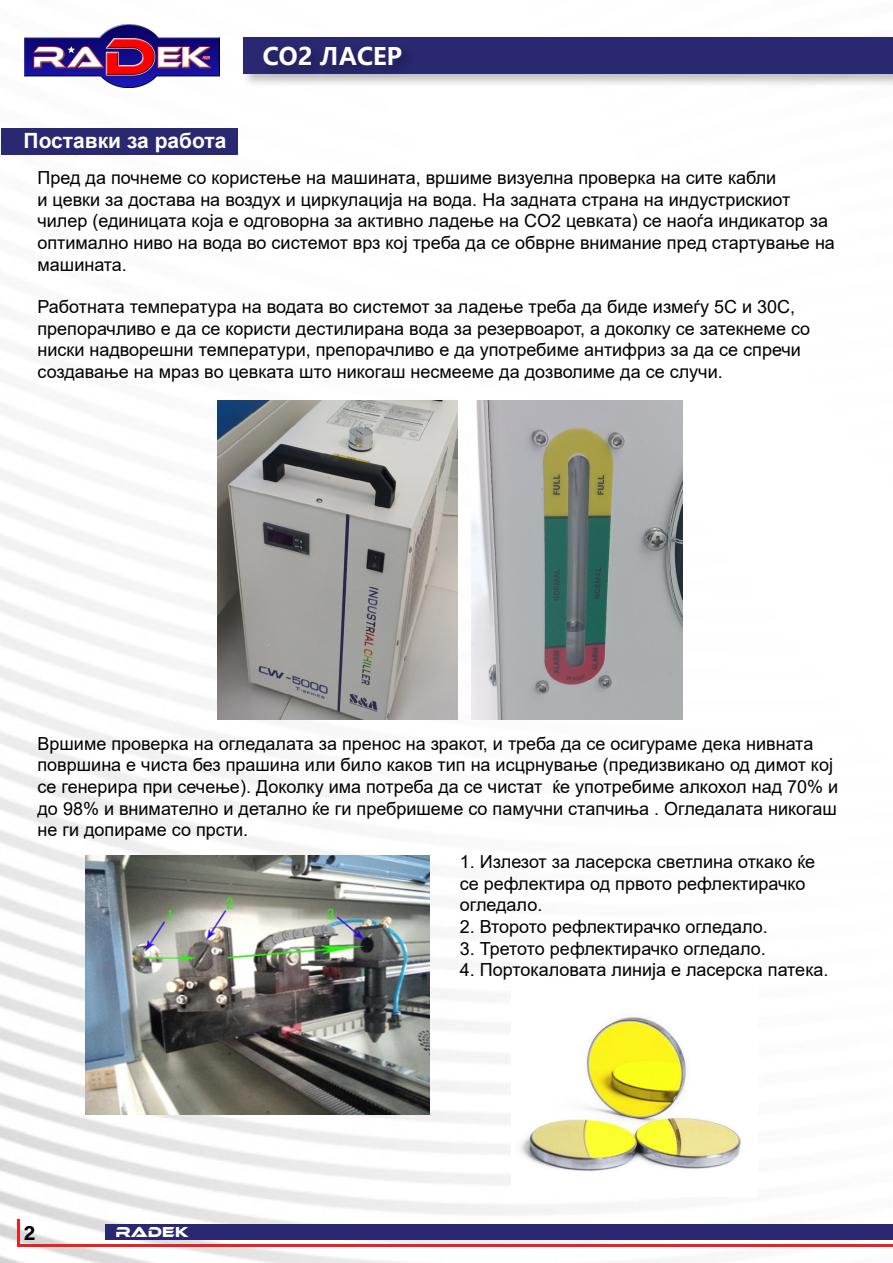
<style>
.page{position:relative;width:893px;height:1263px;background:#fff}
.page>*{position:absolute;margin:0;border:0;box-sizing:border-box;transform-origin:0 0}
.t1{font:700 24px "Microsoft Ya Hei UI";color:#fff}
.t2{font:700 21px "Arial";color:#fff}
.t3{font:21px "Acumin Variable Concept";color:#000}
.t4{font:18px/21.6px "Arial";color:#000}
.t5{font:15px "Ethnocentric Rg";color:#fff}
</style>
<div class="page">
<img style="left:0;top:37px;width:893px;height:1226px">
<div style="left:241px;top:35px;width:652px;height:53px;background:#000;opacity:.25"></div>
<div style="left:244px;top:37px;width:649px;height:37px;background:#292870"></div>
<img style="left:24px;top:24px;width:195px;height:64px">
<div style="left:262px;top:44px;width:153px;height:35px;background:#000;opacity:.25"></div>
<div style="left:105px;top:1224px;width:788px;height:15px;background:#292870"></div>
<hr style="left:17px;top:1219px;width:3px;height:27px;background:#ed2124">
<hr style="left:18px;top:1244px;width:875px;height:2px;background:#ed2124">
<div style="left:1px;top:128px;width:237px;height:27px;background:#292870"></div>
<img style="left:217px;top:400px;width:241px;height:320px">
<img style="left:472px;top:400px;width:211px;height:320px">
<img style="left:86px;top:855px;width:343px;height:259px">
<img style="left:511px;top:981px;width:247px;height:216px">
<p class="t2" style="left:24px;top:126px;width:204px">Поставки за работа</p>
<h1 class="t1" style="left:262px;top:40px;width:141px">CO2 ЛАСЕР</h1>
<p class="t4" style="left:38px;top:167px;width:799px">Пред да почнеме со користење на машината, вршиме визуелна проверка на сите кабли<br>и цевки за достава на воздух и циркулација на вода. На задната страна на индустрискиот чилер (единицата која е одговорна за активно ладење на CO2 цевката) се наоѓа индикатор за оптимално ниво на вода во системот врз кој треба да се обврне внимание пред стартување на машината.</p>
<p class="t4" style="left:38px;top:296px;width:774px">Работната температура на водата во системот за ладење треба да биде измеѓу 5C и 30C, препорачливо е да се користи дестилирана вода за резервоарот, а доколку се затекнеме со ниски надворешни температури, препорачливо е да употребиме антифриз за да се спречи создавање на мраз во цевката што никогаш несмееме да дозволиме да се случи.</p>
<p class="t4" style="left:38px;top:732px;width:802px">Вршиме проверка на огледалата за пренос на зракот, и треба да се осигураме дека нивната површина е чиста без прашина или било каков тип на исцрнување (предизвикано од димот кој се генерира при сечење). Доколку има потреба да се чистат ќе употребиме алкохол над 70% и до 98% и внимателно и детално ќе ги пребришеме со памучни стапчиња . Огледалата никогаш не ги допираме со прсти.</p>
<p class="t4" style="left:460px;top:851px;width:357px">1. Излезот за ласерска светлина откако ќе се рефлектира од првото рефлектирачко огледало.</p>
<p class="t4" style="left:460px;top:916px;width:310px">2. Второто рефлектирачко огледало.</p>
<p class="t4" style="left:460px;top:937px;width:308px">3. Третото рефлектирачко огледало.</p>
<p class="t4" style="left:460px;top:959px;width:370px">4. Портокаловата линија е ласерска патека.</p>
<p class="t3" style="left:24px;top:1218px;width:13px">2</p>
<p class="t5" style="left:116px;top:1222px;width:75px">RADEK</p>
</div>
